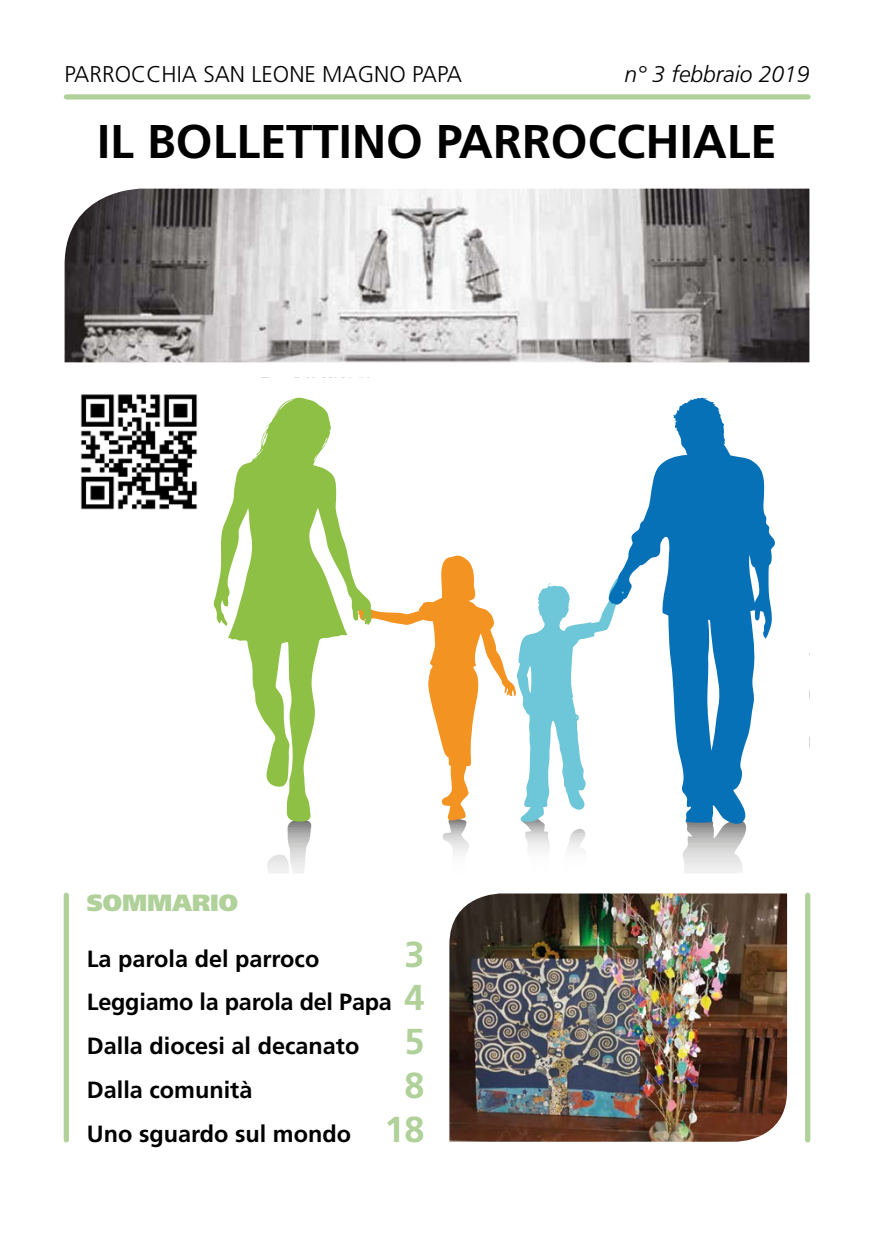
<style>
.page{position:relative;width:874px;height:1241px;background:#fff}
.page>*{position:absolute;margin:0;border:0;box-sizing:border-box;transform-origin:0 0}
.t1{font:700 47.25px "Frutiger";color:#000}
.t2{font:700 36.05px "Frutiger";color:#b0d199}
.t3{font:700 23.45px/43.8px "Frutiger";color:#000}
.t4{font:900 23.45px "Frutiger";color:#b0d199}
.t5{font:300 22.75px "Frutiger";color:#000}
.t6{font:italic 300 22.75px "Frutiger";color:#000}
.s1{font-size:36.05px;color:#b0d199}
</style>
<div class="page">
<svg style="left:267px;top:822px;width:45px;height:51px"></svg>
<svg style="left:371px;top:555px;width:376px;height:318px"></svg>
<svg style="left:213px;top:397px;width:158px;height:425px"></svg>
<svg style="left:608px;top:397px;width:167px;height:428px"></svg>
<img style="left:64px;top:189px;width:745px;height:173px">
<img style="left:80px;top:394px;width:118px;height:116px">
<img style="left:449px;top:893px;width:337px;height:248px">
<div style="left:66px;top:94px;width:741px;height:6px;background:#b0d199"></div>
<div style="left:64px;top:895px;width:5px;height:244px;background:#b0d199"></div>
<div style="left:804px;top:895px;width:5px;height:244px;background:#b0d199"></div>
<p class="t5" style="left:64px;top:61px;width:398px">PARROCCHIA SAN LEONE MAGNO PAPA</p>
<p class="t6" style="left:624px;top:61px;width:186px">n° 3 febbraio 2019</p>
<h1 class="t1" style="left:97px;top:114px;width:681px">IL BOLLETTINO PARROCCHIALE</h1>
<p class="t4" style="left:87px;top:888px;width:152px">SOMMARIO</p>
<p class="t3" style="left:87px;top:936px;width:234px">La parola del parroco</p>
<h2 class="t2" style="left:404px;top:932px;width:22px">3</h2>
<p class="t3" style="left:87px;top:980px;width:339px">Leggiamo la parola del Papa <span class="s1">4<br></span>Dalla diocesi al decanato</p>
<h2 class="t2" style="left:404px;top:1020px;width:22px">5</h2>
<p class="t3" style="left:87px;top:1067px;width:167px">Dalla comunità</p>
<h2 class="t2" style="left:404px;top:1063px;width:22px">8</h2>
<p class="t3" style="left:87px;top:1111px;width:339px">Uno sguardo sul mondo <span class="s1">18</span></p>
</div>
